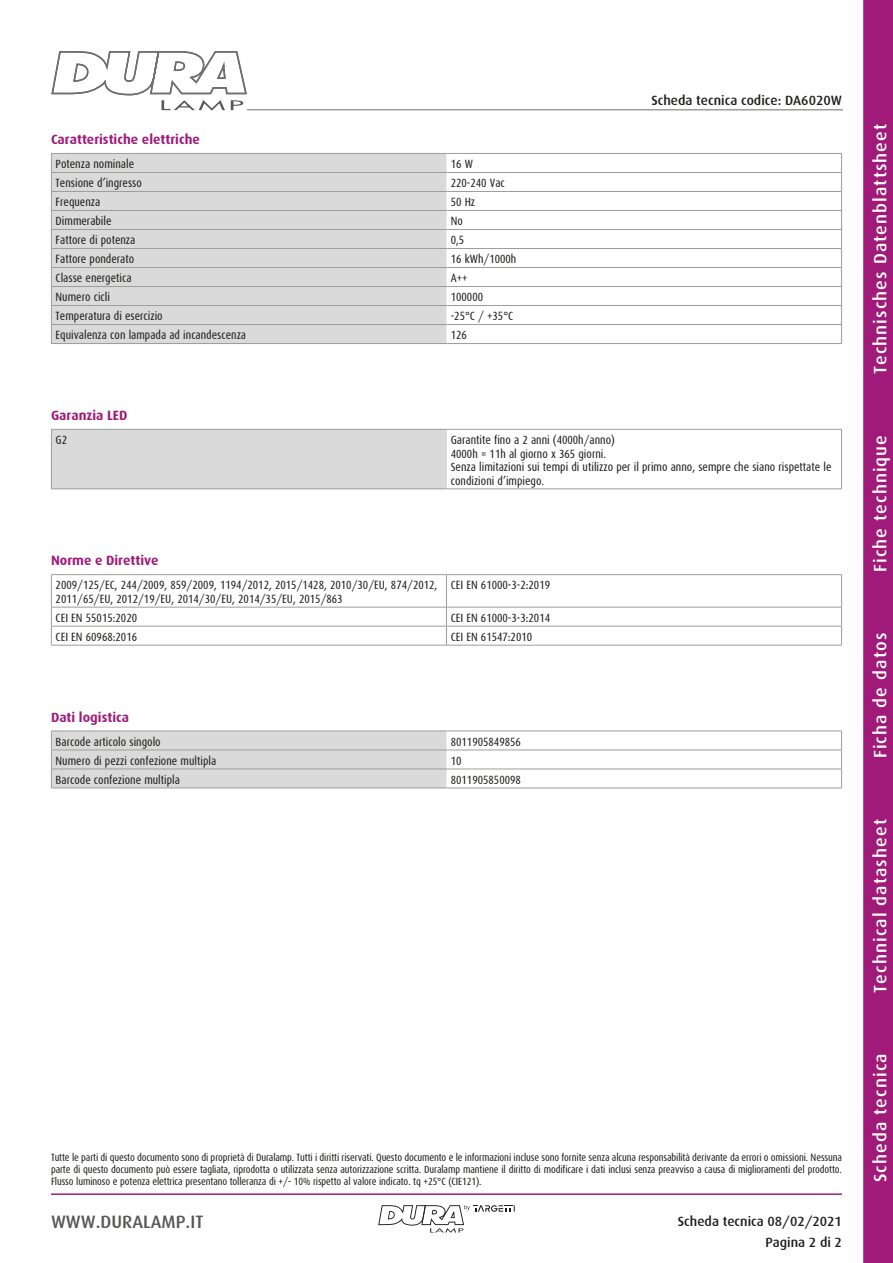
<style>
.page{position:relative;width:893px;height:1263px;background:#fff}
.page>*{position:absolute;margin:0;border:0;box-sizing:border-box;transform-origin:0 0}
.t1{font:500 18px "Dax";letter-spacing:.06em;color:#fff}
.t2{font:500 18px "Dax";color:#575756}
.t3{font:700 13.5px "Dax";color:#a01b79}
.t4{font:500 13.5px/21.3px "Dax";color:#1d1d1b;text-align:right}
.t5{font:12px/13.5px "Dax Condensed";color:#1d1d1b}
.t6{font:10.5px/12px "Dax Condensed";letter-spacing:-.01em;color:#1d1d1b;text-align:justify}
</style>
<div class="page">
<svg style="left:863px;top:0;width:30px;height:1263px;background:#a2207b"></svg>
<hr style="left:51px;top:1193px;width:791px;height:2px;background:#a01b79">
<svg style="left:51px;top:51px;width:197px;height:60px"></svg>
<svg style="left:378px;top:1205px;width:137px;height:28px"></svg>
<hr style="left:247px;top:109px;width:596px;height:1px;background:#9d9d9c">
<div style="left:52px;top:154px;width:394px;height:189px;background:#dadada"></div>
<hr style="left:446px;top:153px;width:396px;height:1px;background:#9d9d9c">
<hr style="left:446px;top:172px;width:396px;height:1px;background:#9d9d9c">
<hr style="left:446px;top:191px;width:396px;height:1px;background:#9d9d9c">
<hr style="left:446px;top:210px;width:396px;height:1px;background:#9d9d9c">
<hr style="left:446px;top:229px;width:396px;height:1px;background:#9d9d9c">
<hr style="left:446px;top:248px;width:396px;height:1px;background:#9d9d9c">
<hr style="left:446px;top:267px;width:396px;height:1px;background:#9d9d9c">
<hr style="left:446px;top:286px;width:396px;height:1px;background:#9d9d9c">
<hr style="left:446px;top:305px;width:396px;height:1px;background:#9d9d9c">
<hr style="left:446px;top:324px;width:396px;height:1px;background:#9d9d9c">
<svg style="left:841px;top:154px;width:1px;height:189px"></svg>
<hr style="left:446px;top:343px;width:396px;height:1px;background:#9d9d9c">
<hr style="left:51px;top:153px;width:395px;height:1px;background:#9d9d9c">
<hr style="left:51px;top:172px;width:395px;height:1px;background:#9d9d9c">
<hr style="left:51px;top:191px;width:395px;height:1px;background:#9d9d9c">
<hr style="left:51px;top:210px;width:395px;height:1px;background:#9d9d9c">
<hr style="left:51px;top:229px;width:395px;height:1px;background:#9d9d9c">
<hr style="left:51px;top:248px;width:395px;height:1px;background:#9d9d9c">
<hr style="left:51px;top:267px;width:395px;height:1px;background:#9d9d9c">
<hr style="left:51px;top:286px;width:395px;height:1px;background:#9d9d9c">
<hr style="left:51px;top:305px;width:395px;height:1px;background:#9d9d9c">
<hr style="left:51px;top:324px;width:395px;height:1px;background:#9d9d9c">
<svg style="left:51px;top:154px;width:1px;height:189px"></svg>
<hr style="left:51px;top:343px;width:395px;height:1px;background:#9d9d9c">
<div style="left:51px;top:429px;width:395px;height:60px;background:#dadada"></div>
<hr style="left:446px;top:429px;width:396px;height:1px;background:#9d9d9c">
<hr style="left:841px;top:430px;width:1px;height:58px;background:#9d9d9c">
<hr style="left:446px;top:488px;width:396px;height:1px;background:#9d9d9c">
<hr style="left:51px;top:429px;width:395px;height:1px;background:#9d9d9c">
<hr style="left:51px;top:430px;width:1px;height:58px;background:#9d9d9c">
<hr style="left:51px;top:488px;width:395px;height:1px;background:#9d9d9c">
<hr style="left:51px;top:574px;width:395px;height:1px;background:#9d9d9c">
<hr style="left:51px;top:575px;width:1px;height:32px;background:#9d9d9c">
<hr style="left:446px;top:574px;width:396px;height:1px;background:#9d9d9c">
<hr style="left:446px;top:575px;width:1px;height:32px;background:#9d9d9c">
<hr style="left:841px;top:575px;width:1px;height:32px;background:#9d9d9c">
<hr style="left:51px;top:607px;width:395px;height:1px;background:#9d9d9c">
<hr style="left:446px;top:607px;width:396px;height:1px;background:#9d9d9c">
<hr style="left:51px;top:626px;width:395px;height:1px;background:#9d9d9c">
<svg style="left:51px;top:607px;width:1px;height:38px"></svg>
<hr style="left:446px;top:626px;width:396px;height:1px;background:#9d9d9c">
<svg style="left:446px;top:607px;width:1px;height:38px"></svg>
<svg style="left:841px;top:607px;width:1px;height:38px"></svg>
<hr style="left:51px;top:645px;width:395px;height:1px;background:#9d9d9c">
<hr style="left:446px;top:645px;width:396px;height:1px;background:#9d9d9c">
<hr style="left:446px;top:730px;width:396px;height:1px;background:#9d9d9c">
<hr style="left:446px;top:749px;width:396px;height:1px;background:#9d9d9c">
<hr style="left:446px;top:769px;width:396px;height:1px;background:#9d9d9c">
<svg style="left:841px;top:731px;width:1px;height:57px"></svg>
<hr style="left:446px;top:788px;width:396px;height:1px;background:#9d9d9c">
<hr style="left:51px;top:730px;width:395px;height:1px;background:#9d9d9c">
<svg style="left:51px;top:731px;width:395px;height:57px;background:#d6d6d6"></svg>
<hr style="left:51px;top:788px;width:395px;height:1px;background:#9d9d9c">
<p class="t3" style="left:51px;top:132px;width:150px">Caratteristiche elettriche</p>
<p class="t5" style="left:56px;top:157px;width:80px">Potenza nominale</p>
<p class="t5" style="left:451px;top:157px;width:24px">16 W</p>
<p class="t5" style="left:56px;top:176px;width:88px">Tensione d’ingresso</p>
<p class="t5" style="left:451px;top:176px;width:56px">220-240 Vac</p>
<p class="t5" style="left:56px;top:195px;width:46px">Frequenza</p>
<p class="t5" style="left:451px;top:195px;width:26px">50 Hz</p>
<p class="t5" style="left:56px;top:214px;width:57px">Dimmerabile</p>
<p class="t5" style="left:451px;top:214px;width:14px">No</p>
<p class="t5" style="left:56px;top:233px;width:81px">Fattore di potenza</p>
<p class="t5" style="left:451px;top:233px;width:15px">0,5</p>
<p class="t5" style="left:56px;top:252px;width:80px">Fattore ponderato</p>
<p class="t5" style="left:451px;top:252px;width:67px">16 kWh/1000h</p>
<p class="t5" style="left:56px;top:272px;width:77px">Classe energetica</p>
<p class="t5" style="left:451px;top:272px;width:18px">A++</p>
<p class="t5" style="left:56px;top:291px;width:56px">Numero cicli</p>
<p class="t5" style="left:451px;top:291px;width:34px">100000</p>
<p class="t5" style="left:56px;top:310px;width:109px">Temperatura di esercizio</p>
<p class="t5" style="left:451px;top:310px;width:64px">-25°C / +35°C</p>
<p class="t5" style="left:56px;top:329px;width:192px">Equivalenza con lampada ad incandescenza</p>
<p class="t5" style="left:451px;top:329px;width:18px">126</p>
<p class="t4" style="left:651px;top:90px;width:192px">Scheda tecnica codice: DA6020W</p>
<p class="t3" style="left:51px;top:408px;width:78px">Garanzia LED</p>
<p class="t5" style="left:56px;top:433px;width:13px">G2</p>
<p class="t5" style="left:451px;top:433px;width:382px">Garantite fino a 2 anni (4000h/anno)<br>4000h = 11h al giorno x 365 giorni.<br>Senza limitazioni sui tempi di utilizzo per il primo anno, sempre che siano rispettate le condizioni d’impiego.</p>
<p class="t3" style="left:51px;top:553px;width:109px">Norme e Direttive</p>
<p class="t5" style="left:56px;top:579px;width:383px">2009/125/EC, 244/2009, 859/2009, 1194/2012, 2015/1428, 2010/30/EU, 874/2012,<br>2011/65/EU, 2012/19/EU, 2014/30/EU, 2014/35/EU, 2015/863</p>
<p class="t5" style="left:451px;top:579px;width:101px">CEI EN 61000-3-2:2019</p>
<p class="t5" style="left:56px;top:611px;width:83px">CEI EN 55015:2020</p>
<p class="t5" style="left:451px;top:611px;width:101px">CEI EN 61000-3-3:2014</p>
<p class="t5" style="left:56px;top:630px;width:83px">CEI EN 60968:2016</p>
<p class="t5" style="left:451px;top:630px;width:83px">CEI EN 61547:2010</p>
<p class="t3" style="left:51px;top:709px;width:80px">Dati logistica</p>
<p class="t5" style="left:56px;top:735px;width:107px">Barcode articolo singolo</p>
<p class="t5" style="left:451px;top:735px;width:72px">8011905849856</p>
<p class="t5" style="left:56px;top:754px;width:162px">Numero di pezzi confezione multipla</p>
<p class="t5" style="left:451px;top:754px;width:12px">10</p>
<p class="t5" style="left:56px;top:773px;width:126px">Barcode confezione multipla</p>
<p class="t5" style="left:451px;top:773px;width:72px">8011905850098</p>
<p class="t6" style="left:51px;top:1151px;width:792px">Tutte le parti di questo documento sono di proprietà di Duralamp. Tutti i diritti riservati. Questo documento e le informazioni incluse sono fornite senza alcuna responsabilità derivante da errori o omissioni. Nessuna parte di questo documento può essere tagliata, riprodotta o utilizzata senza autorizzazione scritta. Duralamp mantiene il diritto di modificare i dati inclusi senza preavviso a causa di miglioramenti del prodotto.<br>Flusso luminoso e potenza elettrica presentano tolleranza di +/- 10% rispetto al valore indicato. tq +25°C (CIE121).</p>
<h1 class="t2" style="left:51px;top:1212px;width:154px">WWW.DURALAMP.IT</h1>
<p class="t4" style="left:678px;top:1211px;width:166px">Scheda tecnica 08/02/2021<br>Pagina 2 di 2</p>
<h1 class="t1" style="left:870px;top:374px;width:252px;rotate:-90deg">Technisches Datenblattsheet</h1>
<h1 class="t1" style="left:870px;top:572px;width:139px;rotate:-90deg">Fiche technique</h1>
<h1 class="t1" style="left:870px;top:758px;width:127px;rotate:-90deg">Ficha de datos</h1>
<h1 class="t1" style="left:870px;top:993px;width:175px;rotate:-90deg">Technical datasheet</h1>
<h1 class="t1" style="left:870px;top:1182px;width:130px;rotate:-90deg">Scheda tecnica</h1>
</div>
